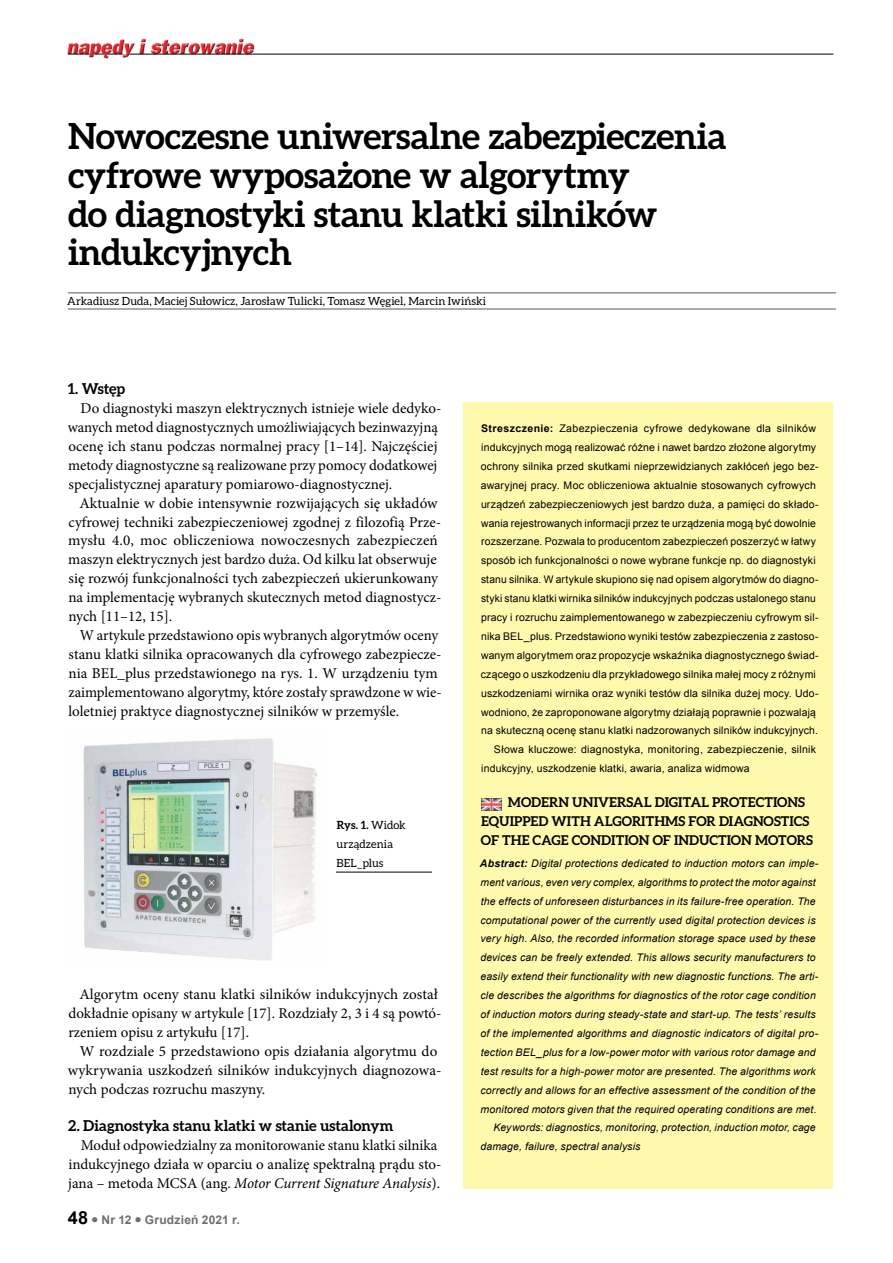
<style>
.page{position:relative;width:893px;height:1263px;background:#fff}
.page>*{position:absolute;margin:0;border:0;box-sizing:border-box;transform-origin:0 0}
.t1{font:700 36px/39px "Aleo";letter-spacing:-.005em;color:#000}
.t2{font:15px/18.9px "Minion Pro";color:#000}
.t3{font:700 15px "Aleo";color:#000}
.t4{font:700 13.5px/18.9px "Aleo";letter-spacing:.005em;color:#000}
.t5{font:700 12px "Arial";letter-spacing:.02em;color:#6d6e71}
.t6{font:11.25px/18.9px "Aleo";letter-spacing:.005em;color:#000}
.t7{font:10.5px "Arial";letter-spacing:.015em;color:#000}
.t8{font:italic 10.5px "Arial";letter-spacing:.015em;color:#000}
.s1{font-weight:700}
.s2{font-style:italic}
.s3{font-size:18px;color:#000}
</style>
<div class="page">
<img style="left:67px;top:38px;width:190px;height:21px">
<hr style="left:129px;top:54px;width:704px;height:1px;background:#000">
<svg style="left:68px;top:54px;width:55px;height:1px"></svg>
<hr style="left:68px;top:293px;width:768px;height:1px;background:#58595b">
<hr style="left:68px;top:309px;width:768px;height:1px;background:#58595b">
<div style="left:463px;top:402px;width:370px;height:786px;background:#fff9ae"></div>
<img style="left:482px;top:798px;width:19px;height:12px">
<hr style="left:336px;top:872px;width:96px;height:1px;background:#000">
<img style="left:82px;top:738px;width:236px;height:223px">
<h1 class="t1" style="left:68px;top:115px;width:660px">Nowoczesne uniwersalne zabezpieczenia cyfrowe wyposażone w algorytmy<br>do diagnostyki stanu klatki silników indukcyjnych</h1>
<p class="t6" style="left:67px;top:291px;width:420px">Arkadiusz Duda, Maciej Sułowicz, Jarosław Tulicki, Tomasz Węgiel, Marcin Iwiński</p>
<p class="t3" style="left:68px;top:380px;width:59px">1. Wstęp</p>
<p class="t2" style="left:68px;top:399px;width:375px;text-indent:13px">Do diagnostyki maszyn elektrycznych istnieje wiele dedyko&shy;wanych metod diagnostycznych umożliwiających bezinwazyjną ocenę ich stanu podczas normalnej pracy [1–14]. Najczęściej metody diagnostyczne są realizowane przy pomocy dodatkowej specjalistycznej aparatury pomiarowo-diagnostycznej.</p>
<p class="t2" style="left:68px;top:493px;width:375px;text-indent:11px">Aktualnie w dobie intensywnie rozwijających się układów cyfrowej techniki zabezpieczeniowej zgodnej z filozofią Prze&shy;mysłu 4.0, moc obliczeniowa nowoczesnych zabezpieczeń maszyn elektrycznych jest bardzo duża. Od kilku lat obserwuje się rozwój funkcjonalności tych zabezpieczeń ukierunkowany na implementację wybranych skutecznych metod diagnostycz&shy;nych [11–12, 15].</p>
<p class="t2" style="left:68px;top:626px;width:375px;text-indent:11px">W artykule przedstawiono opis wybranych algorytmów oceny stanu klatki silnika opracowanych dla cyfrowego zabezpiecze&shy;nia BEL_plus przedstawionego na rys. 1. W urządzeniu tym zaimplementowano algorytmy, które zostały sprawdzone w wie&shy;loletniej praktyce diagnostycznej silników w przemyśle.</p>
<p class="t6" style="left:337px;top:815px;width:71px"><span class="s1">Rys. 1.</span> Widok urządzenia<br>BEL_plus</p>
<p class="t2" style="left:68px;top:985px;width:375px;text-indent:11px">Algorytm oceny stanu klatki silników indukcyjnych został dokładnie opisany w artykule [17]. Rozdziały 2, 3 i 4 są powtó&shy;rzeniem opisu z artykułu [17].</p>
<p class="t2" style="left:68px;top:1042px;width:375px;text-indent:12px">W rozdziale 5 przedstawiono opis działania algorytmu do wykrywania uszkodzeń silników indukcyjnych diagnozowa&shy;nych podczas rozruchu maszyny.</p>
<p class="t3" style="left:68px;top:1117px;width:327px">2. Diagnostyka stanu klatki w stanie ustalonym</p>
<p class="t2" style="left:68px;top:1136px;width:375px;text-align:center">Moduł odpowiedzialny za monitorowanie stanu klatki silnika indukcyjnego działa w oparciu o analizę spektralną prądu sto&shy;jana – metoda MCSA (ang. <span class="s2">Motor Current Signature Analysis</span>).</p>
<p class="t5" style="left:68px;top:1212px;width:173px"><span class="s3">48</span> ● Nr 12 ● Grudzień 2021 r.</p>
<p class="t7" style="left:481px;top:421px;width:336px"><span class="s1">Streszczenie:</span> Zabezpieczenia cyfrowe dedykowane dla silników</p>
<p class="t7" style="left:481px;top:440px;width:336px">indukcyjnych mogą realizować różne i nawet bardzo złożone algorytmy</p>
<p class="t7" style="left:481px;top:459px;width:339px">ochrony silnika przed skutkami nieprzewidzianych zakłóceń jego bez-</p>
<p class="t7" style="left:481px;top:478px;width:336px">awaryjnej pracy. Moc obliczeniowa aktualnie stosowanych cyfrowych</p>
<p class="t7" style="left:481px;top:497px;width:339px">urządzeń zabezpieczeniowych jest bardzo duża, a pamięci do składo-</p>
<p class="t7" style="left:481px;top:516px;width:336px">wania rejestrowanych informacji przez te urządzenia mogą być dowolnie</p>
<p class="t7" style="left:481px;top:535px;width:336px">rozszerzane. Pozwala to producentom zabezpieczeń poszerzyć w łatwy</p>
<p class="t7" style="left:481px;top:554px;width:336px">sposób ich funkcjonalności o nowe wybrane funkcje np. do diagnostyki</p>
<p class="t7" style="left:481px;top:573px;width:339px">stanu silnika. W artykule skupiono się nad opisem algorytmów do diagno-</p>
<p class="t7" style="left:481px;top:592px;width:336px">styki stanu klatki wirnika silników indukcyjnych podczas ustalonego stanu</p>
<p class="t7" style="left:481px;top:610px;width:339px">pracy i rozruchu zaimplementowanego w zabezpieczeniu cyfrowym sil-</p>
<p class="t7" style="left:481px;top:629px;width:339px">nika BEL_plus. Przedstawiono wyniki testów zabezpieczenia z zastoso-</p>
<p class="t7" style="left:481px;top:648px;width:339px">wanym algorytmem oraz propozycje wskaźnika diagnostycznego świad-</p>
<p class="t7" style="left:481px;top:667px;width:337px">czącego o uszkodzeniu dla przykładowego silnika małej mocy z różnymi</p>
<p class="t7" style="left:481px;top:686px;width:339px">uszkodzeniami wirnika oraz wyniki testów dla silnika dużej mocy. Udo-</p>
<p class="t7" style="left:481px;top:705px;width:336px">wodniono, że zaproponowane algorytmy działają poprawnie i pozwalają</p>
<p class="t7" style="left:481px;top:724px;width:338px">na skuteczną ocenę stanu klatki nadzorowanych silników indukcyjnych.</p>
<p class="t7" style="left:494px;top:743px;width:324px">Słowa kluczowe: diagnostyka, monitoring, zabezpieczenie, silnik</p>
<p class="t7" style="left:481px;top:762px;width:270px">indukcyjny, uszkodzenie klatki, awaria, analiza widmowa</p>
<p class="t4" style="left:481px;top:792px;width:334px;text-indent:27px">MODERN UNIVERSAL DIGITAL PROTECTIONS<br>EQUIPPED WITH ALGORITHMS FOR DIAGNOSTICS<br>OF THE CAGE CONDITION OF INDUCTION MOTORS</p>
<p class="t8" style="left:480px;top:856px;width:340px"><span class="s1">Abstract:</span> Digital protections dedicated to induction motors can imple-</p>
<p class="t8" style="left:481px;top:875px;width:337px">ment various, even very complex, algorithms to protect the motor against</p>
<p class="t8" style="left:481px;top:894px;width:336px">the effects of unforeseen disturbances in its failure-free operation. The</p>
<p class="t8" style="left:480px;top:913px;width:337px">computational power of the currently used digital protection devices is</p>
<p class="t8" style="left:480px;top:932px;width:337px">very high. Also, the recorded information storage space used by these</p>
<p class="t8" style="left:480px;top:951px;width:337px">devices can be freely extended. This allows security manufacturers to</p>
<p class="t8" style="left:480px;top:970px;width:339px">easily extend their functionality with new diagnostic functions. The arti-</p>
<p class="t8" style="left:480px;top:989px;width:337px">cle describes the algorithms for diagnostics of the rotor cage condition</p>
<p class="t8" style="left:480px;top:1007px;width:337px">of induction motors during steady-state and start-up. The tests’ results</p>
<p class="t8" style="left:480px;top:1026px;width:339px">of the implemented algorithms and diagnostic indicators of digital pro-</p>
<p class="t8" style="left:481px;top:1045px;width:336px">tection BEL_plus for a low-power motor with various rotor damage and</p>
<p class="t8" style="left:481px;top:1064px;width:336px">test results for a high-power motor are presented. The algorithms work</p>
<p class="t8" style="left:480px;top:1083px;width:337px">correctly and allows for an effective assessment of the condition of the</p>
<p class="t8" style="left:481px;top:1102px;width:337px">monitored motors given that the required operating conditions are met.</p>
<p class="t8" style="left:494px;top:1121px;width:324px">Keywords: diagnostics, monitoring, protection, induction motor, cage</p>
<p class="t8" style="left:480px;top:1140px;width:162px">damage, failure, spectral analysis</p>
</div>
